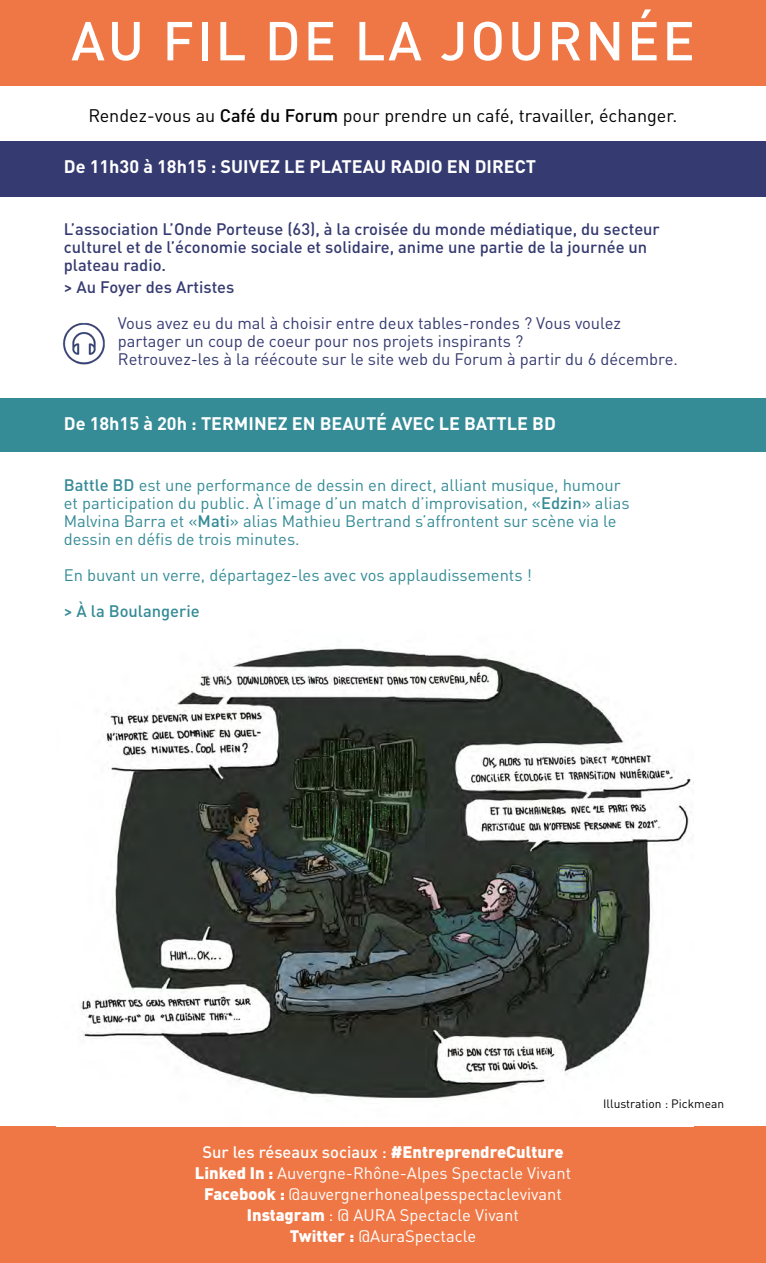
<style>
.page{position:relative;width:766px;height:1263px;background:#fff}
.page>*{position:absolute;margin:0;border:0;box-sizing:border-box;transform-origin:0 0}
.t1{font:500 54px "DINOT";letter-spacing:.05em;color:#fff}
.t2{font:700 18px "DINOT";color:#fff}
.t3{font:18px "DINOT";color:#000}
.t4{font:16.5px/18px "DINOT";color:#358b96}
.t5{font:16.5px/21px "DINOT";color:#fff;text-align:center}
.t6{font:500 16.5px/18px "DINOT";color:#353a70}
.t7{font:16.5px/18px "DINOT";color:#353a70}
.t8{font:500 16.5px "DINOT";color:#358b96}
.t9{font:12px "DINOT";color:#000}
.s1{font-weight:500}
.s2{font-weight:900}
</style>
<div class="page">
<div style="left:0;top:398px;width:765px;height:53px;background:#358b96"></div>
<div style="left:0;top:0;width:765px;height:85px;background:#ef7745"></div>
<div style="left:0;top:141px;width:765px;height:56px;background:#353a70"></div>
<div style="left:0;top:1127px;width:765px;height:136px;background:#ef7745"></div>
<img style="left:63px;top:322px;width:42px;height:43px">
<img style="left:80px;top:648px;width:612px;height:451px">
<h1 class="t1" style="left:71px;top:6px;width:625px">AU FIL DE LA JOURNÉE</h1>
<p class="t3" style="left:88px;top:104px;width:590px">Rendez-vous au <span class="s1">Café du Forum</span> pour prendre un café, travailler, échanger.</p>
<p class="t2" style="left:64px;top:155px;width:473px">De 11h30 à 18h15 : SUIVEZ LE PLATEAU RADIO EN DIRECT</p>
<p class="t6" style="left:64px;top:219px;width:597px">L’association L’Onde Porteuse (63), à la croisée du monde médiatique, du secteur culturel et de l’économie sociale et solidaire, anime une partie de la journée un plateau radio.</p>
<p class="t6" style="left:64px;top:278px;width:172px">&gt; Au Foyer des Artistes</p>
<p class="t7" style="left:118px;top:313px;width:561px">Vous avez eu du mal à choisir entre deux tables-rondes ? Vous voulez partager un coup de coeur pour nos projets inspirants ?<br>Retrouvez-les à la réécoute sur le site web du Forum à partir du 6 décembre.</p>
<p class="t2" style="left:64px;top:412px;width:493px">De 18h15 à 20h : TERMINEZ EN BEAUTÉ AVEC LE BATTLE BD</p>
<p class="t4" style="left:64px;top:475px;width:567px"><span class="s1">Battle BD</span> est une performance de dessin en direct, alliant musique, humour et participation du public. À l’image d’un match d’improvisation, «<span class="s1">Edzin</span>» alias Malvina Barra et «<span class="s1">Mati</span>» alias Mathieu Bertrand s’affrontent sur scène via le dessin en défis de trois minutes.</p>
<p class="t4" style="left:64px;top:565px;width:469px">En buvant un verre, départagez-les avec vos applaudissements !</p>
<p class="t8" style="left:64px;top:600px;width:137px">&gt; À la Boulangerie</p>
<p class="t5" style="left:195px;top:1141px;width:377px"><span class="s1">Sur les réseaux sociaux :</span> <span class="s2">#EntreprendreCulture Linked In :</span> Auvergne-Rhône-Alpes Spectacle Vivant <span class="s2">Facebook :</span> @auvergnerhonealpesspectaclevivant <span class="s2">Instagram</span> : @ AURA Spectacle Vivant<br><span class="s2">Twitter :</span> @AuraSpectacle</p>
<p class="t9" style="left:603px;top:1096px;width:122px">Illustration : Pickmean</p>
</div>
